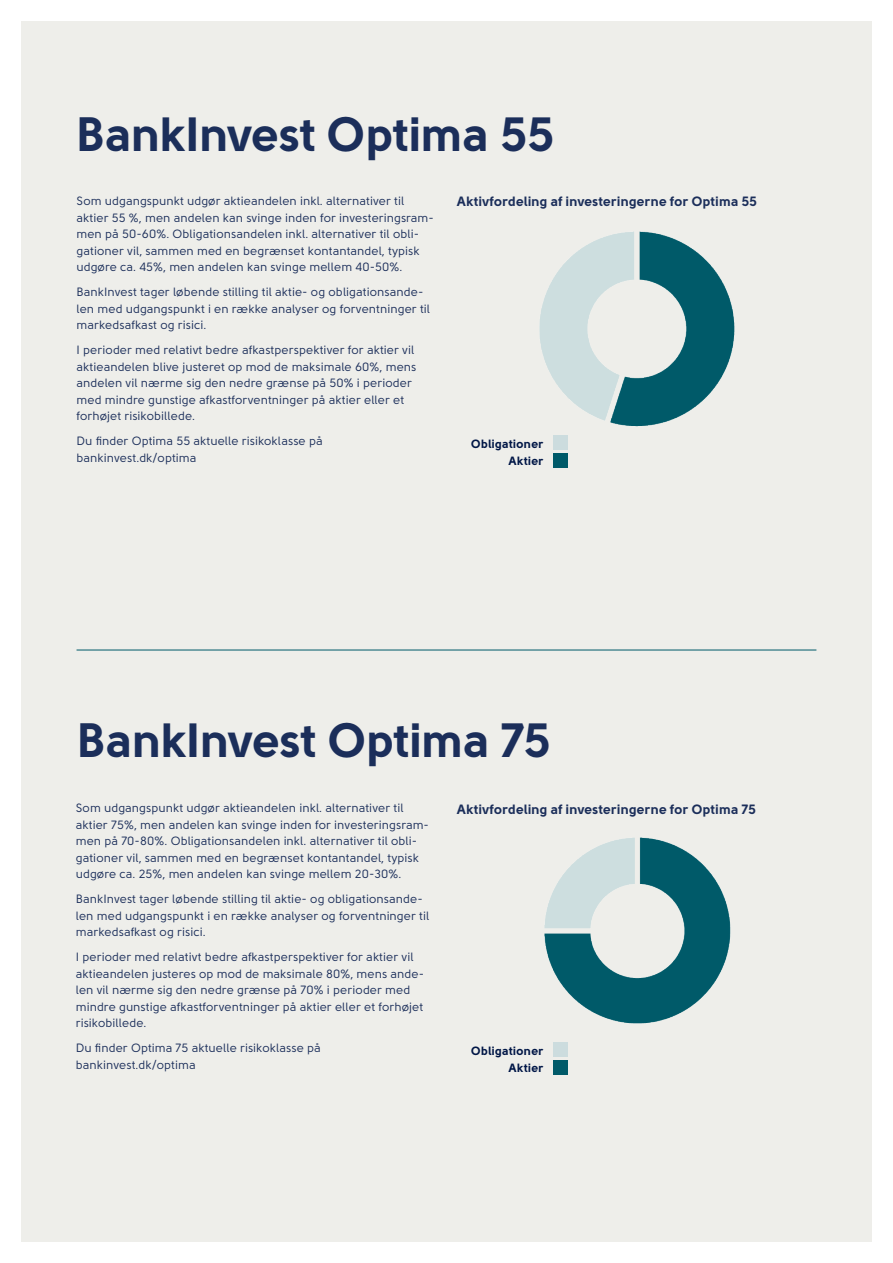
<style>
.page{position:relative;width:893px;height:1263px;background:#fff}
.page>*{position:absolute;margin:0;border:0;box-sizing:border-box;transform-origin:0 0}
.t1{font:700 48px "Solomon Sans";letter-spacing:-.005em;color:#1b2e5a}
.t2{font:700 13.5px "Solomon Sans";letter-spacing:.015em;color:#1b2e5a}
.t3{font:12px/16.5px "Solomon Sans";color:#1b2e5a}
.t4{font:700 12px "Solomon Sans";letter-spacing:.02em;color:#001646}
</style>
<div class="page">
<div style="left:21px;top:21px;width:851px;height:1221px;background:#eeeeea"></div>
<hr style="left:77px;top:650px;width:739px;height:1px;background:#005a69">
<div style="left:553px;top:435px;width:15px;height:15px;background:#ccdcde"></div>
<div style="left:553px;top:453px;width:15px;height:14px;background:#005a69"></div>
<img style="left:539px;top:231px;width:196px;height:196px">
<div style="left:553px;top:1042px;width:15px;height:15px;background:#ccdcde"></div>
<div style="left:553px;top:1060px;width:15px;height:15px;background:#005a69"></div>
<img style="left:544px;top:837px;width:187px;height:187px">
<p class="t1" style="left:77px;top:107px;width:480px">BankInvest Optima 55</p>
<p class="t3" style="left:77px;top:193px;width:359px">Som udgangspunkt udgør aktieandelen inkl. alternativer til aktier 55 %, men andelen kan svinge inden for investeringsram&shy;men på 50-60%. Obligationsandelen inkl. alternativer til obli&shy;gationer vil, sammen med en begrænset kontantandel, typisk udgøre ca. 45%, men andelen kan svinge mellem 40-50%.</p>
<p class="t3" style="left:77px;top:284px;width:355px">BankInvest tager løbende stilling til aktie- og obligationsande&shy;len med udgangspunkt i en række analyser og forventninger til markedsafkast og risici.</p>
<p class="t3" style="left:77px;top:342px;width:341px">I perioder med relativt bedre afkastperspektiver for aktier vil aktieandelen blive justeret op mod de maksimale 60%, mens andelen vil nærme sig den nedre grænse på 50% i perioder med mindre gunstige afkastforventninger på aktier eller et forhøjet risikobillede.</p>
<p class="t3" style="left:77px;top:433px;width:248px">Du finder Optima 55 aktuelle risikoklasse på</p>
<p class="t3" style="left:77px;top:449px;width:121px">bankinvest.dk/optima</p>
<p class="t2" style="left:457px;top:194px;width:302px">Aktivfordeling af investeringerne for Optima 55</p>
<p class="t4" style="left:471px;top:437px;width:74px">Obligationer</p>
<p class="t4" style="left:509px;top:453px;width:36px">Aktier</p>
<p class="t1" style="left:77px;top:713px;width:476px">BankInvest Optima 75</p>
<p class="t3" style="left:76px;top:800px;width:355px">Som udgangspunkt udgør aktieandelen inkl. alternativer til aktier 75%, men andelen kan svinge inden for investeringsram&shy;men på 70-80%. Obligationsandelen inkl. alternativer til obli&shy;gationer vil, sammen med en begrænset kontantandel, typisk udgøre ca. 25%, men andelen kan svinge mellem 20-30%.</p>
<p class="t3" style="left:76px;top:891px;width:355px">BankInvest tager løbende stilling til aktie- og obligationsande&shy;len med udgangspunkt i en række analyser og forventninger til markedsafkast og risici.</p>
<p class="t3" style="left:76px;top:949px;width:350px">I perioder med relativt bedre afkastperspektiver for aktier vil aktieandelen justeres op mod de maksimale 80%, mens ande&shy;len vil nærme sig den nedre grænse på 70% i perioder med mindre gunstige afkastforventninger på aktier eller et forhøjet risikobillede.</p>
<p class="t3" style="left:76px;top:1040px;width:247px">Du finder Optima 75 aktuelle risikoklasse på bankinvest.dk/optima</p>
<p class="t2" style="left:457px;top:801px;width:300px">Aktivfordeling af investeringerne for Optima 75</p>
<p class="t4" style="left:471px;top:1044px;width:74px">Obligationer</p>
<p class="t4" style="left:509px;top:1061px;width:36px">Aktier</p>
</div>
